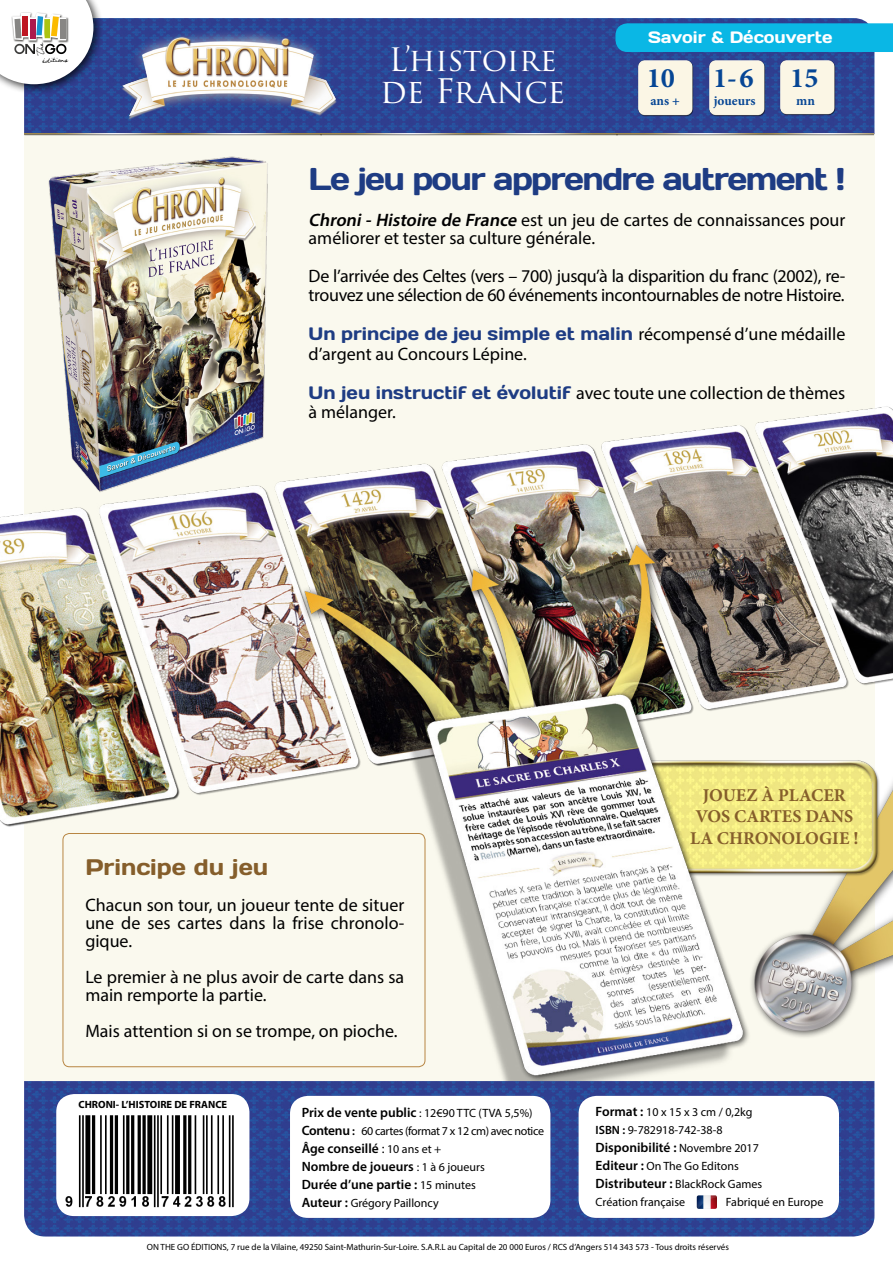
<style>
.page{position:relative;width:893px;height:1263px;background:#fff}
.page>*{position:absolute;margin:0;border:0;box-sizing:border-box;transform-origin:0 0}
.t1{font:33px "Trajan Pro 3";letter-spacing:-.005em;color:#fff}
.t2{font:31.5px "Days One";letter-spacing:-.05em;color:#1e3c83}
.t3{font:31.5px "Trajan Pro 3";letter-spacing:-.015em;color:#fff}
.t4{font:700 28.2px "Minion Pro";color:#064695}
.t5{font:22.5px "Days One";color:#855e2b}
.t6{font:18px/18px "Myriad Pro";color:#000}
.t7{font:18px/19.5px "Myriad Pro";letter-spacing:-.02em;color:#000}
.t8{font:18px "Days One";color:#1e3c83}
.t9{font:700 18px/21.6px "Minion Pro";color:#855e2b;text-align:center}
.t10{font:16.5px "Days One";color:#fff}
.t11{font:600 13.5px/18px "Myriad Pro";color:#000}
.t12{font:700 13.35px "Minion Pro";color:#064695}
.t13{font:12px/18px "Myriad Pro";color:#000}
.t14{font:12px/18px "Myriad Pro";letter-spacing:-.03em;color:#000}
.t15{font:700 10.5px "Myriad Pro";color:#000}
.t16{font:9px "Myriad Pro";color:#000}
.t17{font:7.5px "Night Wind Sent Sample";color:#000}
.t18{font:7.35px "Night Wind Sent Sample";color:#000}
.s1{font-weight:600;font-style:italic}
.s2{font-family:"Myriad Pro";color:#000}
.s3{font-family:"Days One";color:#1e3c83}
.s4{font-weight:600;font-size:13.5px}
.s5{font-weight:600}
.s6{font-weight:400}
.s7{font-weight:400;font-size:12px}
</style>
<div class="page">
<div style="left:24px;top:128px;width:850px;height:953px;background:#faf9ee"></div>
<img style="left:0;top:363px;width:893px;height:763px">
<img style="left:24px;top:1081px;width:850px;height:155px">
<img style="left:24px;top:18px;width:850px;height:116px">
<div style="left:56px;top:1094px;width:193px;height:122px;background:#fff;border-radius:18px"></div>
<img style="left:65px;top:1115px;width:169px;height:93px">
<div style="left:579px;top:1096px;width:260px;height:122px;background:#fff;border-radius:18px"></div>
<img style="left:697px;top:1195px;width:20px;height:14px">
<img style="left:115px;top:28px;width:226px;height:91px">
<img style="left:24px;top:119px;width:296px;height:17px">
<img style="left:320px;top:119px;width:296px;height:17px">
<img style="left:616px;top:119px;width:257px;height:17px">
<img style="left:0;top:156px;width:299px;height:367px">
<div style="left:0;top:0;width:105px;height:95px;background:#000;opacity:.75"></div>
<svg style="left:0;top:0;width:93px;height:84px"></svg>
<img style="left:636px;top:59px;width:59px;height:59px">
<img style="left:708px;top:59px;width:59px;height:59px">
<img style="left:779px;top:58px;width:59px;height:59px">
<div style="left:290px;top:1096px;width:260px;height:122px;background:#fff;border-radius:18px"></div>
<div style="left:63px;top:833px;width:362px;height:234px;border:1px solid #b88643;border-radius:7px"></div>
<div style="left:615px;top:23px;width:278px;height:29px;background:#0ab7e5"></div>
<p class="t18" style="left:36px;top:56px;width:14px;rotate:-90deg">T eh</p>
<p class="t17" style="left:42px;top:56px;width:27px;rotate:-4deg">editions</p>
<p class="t10" style="left:648px;top:26px;width:186px">Savoir &amp; Découverte</p>
<h2 class="t3" style="left:389px;top:38px;width:170px">L’histoire</h2>
<h1 class="t1" style="left:380px;top:68px;width:187px">de France</h1>
<h3 class="t4" style="left:647px;top:59px;width:30px">10</h3>
<p class="t12" style="left:650px;top:91px;width:31px">ans +</p>
<h3 class="t4" style="left:713px;top:59px;width:42px">1-6</h3>
<p class="t12" style="left:714px;top:91px;width:43px">joueurs</p>
<h3 class="t4" style="left:790px;top:59px;width:30px">15</h3>
<p class="t12" style="left:796px;top:91px;width:20px">mn</p>
<h2 class="t2" style="left:309px;top:159px;width:538px">Le jeu pour apprendre autrement !</h2>
<p class="t6" style="left:309px;top:211px;width:538px"><span class="s1">Chroni-Histoire de France</span>est un jeu de cartes de connaissances pour améliorer et tester sa culture générale.</p>
<p class="t7" style="left:309px;top:266px;width:538px">De l’arrivée des Celtes (vers – 700) jusqu’à la disparition du franc (2002), re&shy;trouvez une sélection de 60 événements incontournables de notre Histoire.</p>
<p class="t8" style="left:309px;top:322px;width:538px">Un principe de jeu simple et malin <span class="s2">récompensé d’une médaille</span></p>
<p class="t6" style="left:309px;top:334px;width:538px;line-height:39px">d’argent au Concours Lépine.<br><span class="s3">Un jeu instructif et évolutif</span> avec toute une collection de thèmes</p>
<p class="t6" style="left:309px;top:403px;width:89px">à mélanger.</p>
<p class="t5" style="left:85px;top:852px;width:184px">Principe du jeu</p>
<p class="t6" style="left:85px;top:895px;width:320px;text-align:justify">Chacun son tour, un joueur tente de situer une de ses cartes dans la frise chronolo&shy;gique.</p>
<p class="t6" style="left:85px;top:967px;width:320px">Le premier à ne plus avoir de carte dans sa main remporte la partie.</p>
<p class="t6" style="left:85px;top:1021px;width:314px">Mais attention si on se trompe, on pioche.</p>
<p class="t15" style="left:78px;top:1098px;width:150px">CHRONI- L’HISTOIRE DE FRANCE</p>
<p class="t14" style="left:302px;top:1103px;width:244px"><span class="s4">Prix de vente public</span> : 12€90 TTC (TVA 5,5%)<br><span class="s4">Contenu</span> <span class="s5">:</span> 60 cartes (format 7 x 12 cm) avec notice</p>
<p class="t11" style="left:302px;top:1139px;width:185px">Âge conseillé <span class="s6">:</span> <span class="s7">10 ans et +<br></span>Nombre de joueurs <span class="s7">: 1 à 6 joueurs<br></span>Durée d’une partie : <span class="s7">15 minutes</span></p>
<p class="t13" style="left:302px;top:1193px;width:139px"><span class="s4">Auteur :</span> Grégory Pailloncy</p>
<p class="t9" style="left:690px;top:784px;width:170px">JOUEZ À PLACER<br>VOS CARTES DANS<br>LA CHRONOLOGIE !</p>
<p class="t13" style="left:596px;top:1102px;width:158px"><span class="s4">Format :</span> 10 x 15 x 3 cm / 0,2kg<br><span class="s5">ISBN :</span> 9-782918-742-38-8</p>
<p class="t11" style="left:596px;top:1138px;width:165px">Disponibilité : <span class="s7">Novembre 2017</span></p>
<p class="t13" style="left:596px;top:1156px;width:168px"><span class="s4">Editeur :</span> On The Go Editons<br><span class="s4">Distributeur :</span> BlackRock Games<br>Création française</p>
<p class="t13" style="left:726px;top:1192px;width:99px">Fabriqué en Europe</p>
<p class="t16" style="left:147px;top:1242px;width:584px">ON THE GO ÉDITIONS, 7 rue de la Vilaine, 49250 Saint-Mathurin-Sur-Loire. S.A.R.L au Capital de 20 000 Euros / RCS d’Angers 514 343 573 - Tous droits réservés</p>
</div>
